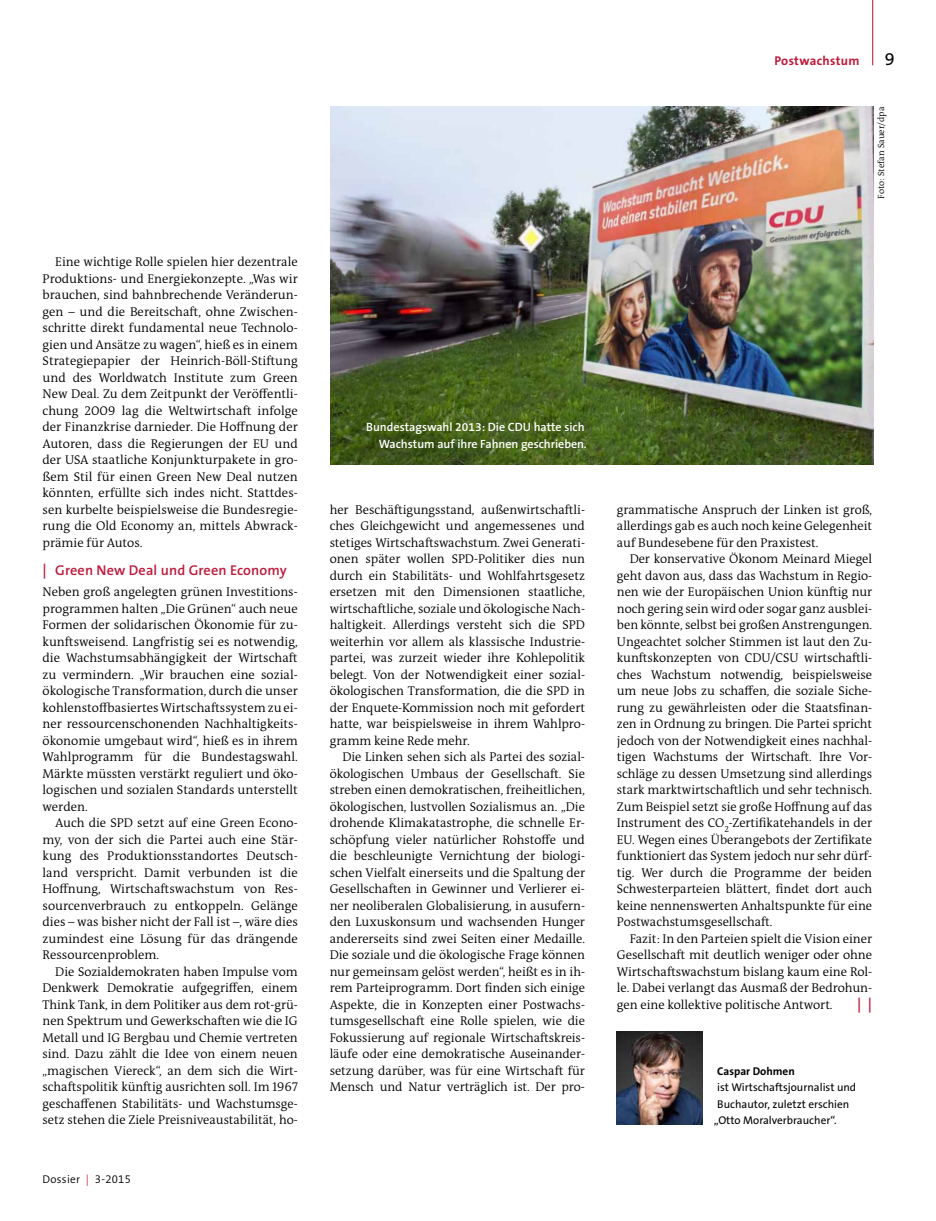
<style>
.page{position:relative;width:936px;height:1221px;background:#fff}
.page>*{position:absolute;margin:0;border:0;box-sizing:border-box;transform-origin:0 0}
.t1{font:18px "The Sans B W5 Plain";color:#000}
.t2{font:600 15px "The Sans B W6";color:#bd1a3b}
.t3{font:600 14.25px "The Sans B W6";letter-spacing:.01em;color:#bd1a3b}
.t4{font:300 12.75px/16.5px "The Antiqua B";letter-spacing:-.005em;color:#000;text-align:justify}
.t5{font:700 12.75px "The Sans B W7";letter-spacing:.025em;color:#bd1a3b}
.t6{font:600 12px/16.5px "The Sans B W6";color:#fff;text-align:right}
.t7{font:11.25px/16.5px "The Sans B W5 Plain";color:#000}
.t8{font:300 11.25px "The Sans B W4";letter-spacing:.025em;color:#000}
.t9{font:700 11.25px "The Sans B W7";color:#000}
.t10{font:300 9px "The Antiqua B";color:#000}
.s1{font-size:15px}
.s2{color:#bd1a3b}
</style>
<div class="page">
<hr style="left:872px;top:0;width:1px;height:65px;background:#bd1a3b">
<img style="left:617px;top:1031px;width:85px;height:93px">
<img style="left:331px;top:106px;width:542px;height:358px">
<p class="t4" style="left:43px;top:253px;width:257px;text-indent:13px">Eine wichtige Rolle spielen hier dezentrale Produktions- und Energiekonzepte. „Was wir brauchen, sind bahnbrechende Veränderun&shy;gen – und die Bereitschaft, ohne Zwischen&shy;schritte direkt fundamental neue Technolo&shy;gien und Ansätze zu wagen“, hieß es in einem Strategiepapier der Heinrich-Böll-Stiftung und des Worldwatch Institute zum Green New Deal. Zu dem Zeitpunkt der Veröffentli&shy;chung 2009 lag die Weltwirtschaft infolge der Finanzkrise darnieder. Die Hoffnung der Autoren, dass die Regierungen der EU und der USA staatliche Konjunkturpakete in gro&shy;ßem Stil für einen Green New Deal nutzen könnten, erfüllte sich indes nicht. Stattdes&shy;sen kurbelte beispielsweise die Bundesregie&shy;rung die Old Economy an, mittels Abwrack&shy;prämie für Autos.</p>
<p class="t3" style="left:43px;top:561px;width:246px"><span class="s1">|</span> Green New Deal und Green Economy</p>
<p class="t4" style="left:43px;top:583px;width:257px">Neben groß angelegten grünen Investitions&shy;programmen halten „Die Grünen“ auch neue Formen der solidarischen Ökonomie für zu&shy;kunftsweisend. Langfristig sei es notwendig, die Wachstumsabhängigkeit der Wirtschaft zu vermindern. „Wir brauchen eine sozial&shy;ökologische Transformation, durch die unser kohlenstoffbasiertes Wirtschaftssystem zu ei&shy;ner ressourcenschonenden Nachhaltigkeits&shy;ökonomie umgebaut wird“, hieß es in ihrem Wahlprogramm für die Bundestagswahl.<br>Märkte müssten verstärkt reguliert und öko&shy;logischen und sozialen Standards unterstellt werden.</p>
<p class="t4" style="left:43px;top:814px;width:257px;text-indent:13px">Auch die SPD setzt auf eine Green Econo&shy;my, von der sich die Partei auch eine Stär&shy;kung des Produktionsstandortes Deutsch&shy;land verspricht. Damit verbunden ist die Hoffnung, Wirtschaftswachstum von Res&shy;sourcenverbrauch zu entkoppeln. Gelänge dies – was bisher nicht der Fall ist –, wäre dies zumindest eine Lösung für das drängende Ressourcenproblem.</p>
<p class="t4" style="left:43px;top:963px;width:257px;text-indent:13px">Die Sozialdemokraten haben Impulse vom Denkwerk Demokratie aufgegriffen, einem Think Tank, in dem Politiker aus dem rot-grü&shy;nen Spektrum und Gewerkschaften wie die IG Metall und IG Bergbau und Chemie vertreten sind. Dazu zählt die Idee von einem neuen „magischen Viereck“, an dem sich die Wirt&shy;schaftspolitik künftig ausrichten soll. Im 1967 geschaffenen Stabilitäts- und Wachstumsge&shy;setz stehen die Ziele Preisniveaustabilität, ho-</p>
<p class="t8" style="left:43px;top:1171px;width:90px">Dossier <span class="s2">|</span> 3-2015</p>
<p class="t5" style="left:774px;top:53px;width:86px">Postwachstum</p>
<h1 class="t1" style="left:884px;top:48px;width:11px">9</h1>
<p class="t10" style="left:874px;top:198px;width:93px;rotate:-90deg">Foto: Stefan Sauer/dpa</p>
<p class="t6" style="left:366px;top:419px;width:222px">Bundestagswahl 2013: Die CDU hatte sich<br>Wachstum auf ihre Fahnen geschrieben.</p>
<p class="t4" style="left:330px;top:501px;width:257px">her Beschäftigungsstand, außenwirtschaftli&shy;ches Gleichgewicht und angemessenes und stetiges Wirtschaftswachstum. Zwei Generati&shy;onen später wollen SPD-Politiker dies nun durch ein Stabilitäts- und Wohlfahrtsgesetz ersetzen mit den Dimensionen staatliche, wirtschaftliche, soziale und ökologische Nach&shy;haltigkeit. Allerdings versteht sich die SPD weiterhin vor allem als klassische Industrie&shy;partei, was zurzeit wieder ihre Kohlepolitik belegt. Von der Notwendigkeit einer sozial&shy;ökologischen Transformation, die die SPD in der Enquete-Kommission noch mit gefordert hatte, war beispielsweise in ihrem Wahlpro&shy;gramm keine Rede mehr.</p>
<p class="t4" style="left:330px;top:748px;width:257px;text-indent:13px">Die Linken sehen sich als Partei des sozial&shy;ökologischen Umbaus der Gesellschaft. Sie streben einen demokratischen, freiheitlichen, ökologischen, lustvollen Sozialismus an. „Die drohende Klimakatastrophe, die schnelle Er&shy;schöpfung vieler natürlicher Rohstoffe und die beschleunigte Vernichtung der biologi&shy;schen Vielfalt einerseits und die Spaltung der Gesellschaften in Gewinner und Verlierer ei&shy;ner neoliberalen Globalisierung, in ausufern&shy;den Luxuskonsum und wachsenden Hunger andererseits sind zwei Seiten einer Medaille.<br>Die soziale und die ökologische Frage können nur gemeinsam gelöst werden“, heißt es in ih&shy;rem Parteiprogramm. Dort finden sich einige Aspekte, die in Konzepten einer Postwachs&shy;tumsgesellschaft eine Rolle spielen, wie die Fokussierung auf regionale Wirtschaftskreis&shy;läufe oder eine demokratische Auseinander&shy;setzung darüber, was für eine Wirtschaft für Mensch und Natur verträglich ist. Der pro-</p>
<p class="t4" style="left:617px;top:500px;width:257px">grammatische Anspruch der Linken ist groß, allerdings gab es auch noch keine Gelegenheit auf Bundesebene für den Praxistest.</p>
<p class="t4" style="left:617px;top:550px;width:257px;text-indent:13px">Der konservative Ökonom Meinard Miegel geht davon aus, dass das Wachstum in Regio&shy;nen wie der Europäischen Union künftig nur noch gering sein wird oder sogar ganz ausblei&shy;ben könnte, selbst bei großen Anstrengungen.<br>Ungeachtet solcher Stimmen ist laut den Zu&shy;kunftskonzepten von CDU/CSU wirtschaftli&shy;ches Wachstum notwendig, beispielsweise um neue Jobs zu schaffen, die soziale Siche&shy;rung zu gewährleisten oder die Staatsfinan&shy;zen in Ordnung zu bringen. Die Partei spricht jedoch von der Notwendigkeit eines nachhal&shy;tigen Wachstums der Wirtschaft. Ihre Vor&shy;schläge zu dessen Umsetzung sind allerdings stark marktwirtschaftlich und sehr technisch.<br>Zum Beispiel setzt sie große Hoffnung auf das Instrument des CO<sub>2</sub>-Zertifikatehandels in der EU. Wegen eines Überangebots der Zertifikate funktioniert das System jedoch nur sehr dürf&shy;tig. Wer durch die Programme der beiden Schwesterparteien blättert, findet dort auch keine nennenswerten Anhaltspunkte für eine Postwachstumsgesellschaft.</p>
<p class="t4" style="left:617px;top:930px;width:257px;text-indent:13px">Fazit: In den Parteien spielt die Vision einer Gesellschaft mit deutlich weniger oder ohne Wirtschaftswachstum bislang kaum eine Rol&shy;le. Dabei verlangt das Ausmaß der Bedrohun&shy;gen eine kollektive politische Antwort.</p>
<p class="t2" style="left:857px;top:994px;width:17px">| |</p>
<p class="t9" style="left:717px;top:1063px;width:79px">Caspar Dohmen</p>
<p class="t7" style="left:714px;top:1079px;width:144px">ist Wirtschaftsjournalist und<br>Buchautor, zuletzt erschien „Otto Moralverbraucher“.</p>
</div>
